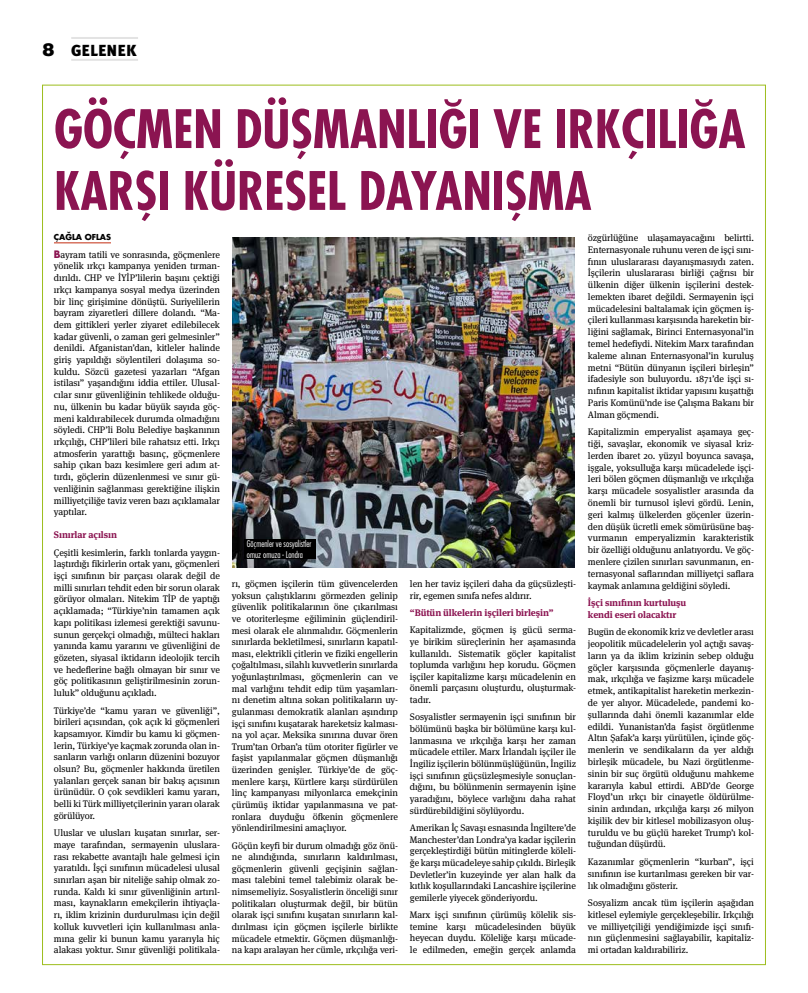
<style>
.page{position:relative;width:808px;height:993px;background:#fff}
.page>*{position:absolute;margin:0;border:0;box-sizing:border-box;transform-origin:0 0}
.t1{font:51.5px/61.8px "Futura Cond Bold Tr";color:#8b1451}
.t2{font:16px "Meta Black Tr";color:#000}
.t3{font:9.5px/11.6px "Meta Serif Pro";letter-spacing:-.01em;color:#000;text-align:justify}
.t4{font:700 9.5px/11.8px "Meta Serif Pro";letter-spacing:-.01em;color:#8b1451}
.t5{font:9px/10.8px "Futura Cond Light Tr";color:#fff}
.t6{font:8px "Futura Bold Tr";letter-spacing:-.01em;color:#000}
.s1{font-family:"Helvetica Black Tr";font-size:18px}
.s2{font-family:"Futura Bold Tr";font-size:10px;color:#8b1451}
</style>
<div class="page">
<hr style="left:71px;top:37px;width:67px;height:2px;background:#e3e3e3">
<hr style="left:71px;top:59px;width:67px;height:2px;background:#e3e3e3">
<hr style="left:54px;top:242px;width:57px;height:1px;background:#c32d12">
<img style="left:232px;top:237px;width:342px;height:330px">
<div style="left:244px;top:539px;width:72px;height:19px;background:#000"></div>
<h2 class="t2" style="left:43px;top:41px;width:95px"><span class="s1">8</span> GELENEK</h2>
<h1 class="t1" style="left:54px;top:98px;width:693px">GÖÇMEN DÜŞMANLIĞI VE IRKÇILIĞA<br>KARŞI KÜRESEL DAYANIŞMA</h1>
<p class="t6" style="left:54px;top:232px;width:58px">ÇAĞLA OFLAS</p>
<p class="t3" style="left:54px;top:248px;width:167px"><span class="s2">B</span>ayram tatili ve sonrasında, göçmenlere yönelik ırkçı kampanya yeniden tırman&shy;dırıldı. CHP ve İYİP’lilerin başını çektiği ırkçı kampanya sosyal medya üzerinden bir linç girişimine dönüştü. Suriyelilerin bayram ziyaretleri dillere dolandı. “Ma&shy;dem gittikleri yerler ziyaret edilebilecek kadar güvenli, o zaman geri gelmesinler” denildi. Afganistan’dan, kitleler halinde giriş yapıldığı söylentileri dolaşıma so&shy;kuldu. Sözcü gazetesi yazarları “Afgan istilası” yaşandığını iddia ettiler. Ulusal&shy;cılar sınır güvenliğinin tehlikede olduğu&shy;nu, ülkenin bu kadar büyük sayıda göç&shy;meni kaldırabilecek durumda olmadığını söyledi. CHP’li Bolu Belediye başkanının ırkçılığı, CHP’lileri bile rahatsız etti. Irkçı atmosferin yarattığı basınç, göçmenlere sahip çıkan bazı kesimlere geri adım at&shy;tırdı, göçlerin düzenlenmesi ve sınır gü&shy;venliğinin sağlanması gerektiğine ilişkin milliyetçiliğe taviz veren bazı açıklamalar yaptılar.</p>
<p class="t4" style="left:54px;top:528px;width:65px">Sınırlar açılsın</p>
<p class="t3" style="left:54px;top:546px;width:167px">Çeşitli kesimlerin, farklı tonlarda yaygın&shy;laştırdığı fikirlerin ortak yanı, göçmenleri işçi sınıfının bir parçası olarak değil de milli sınırları tehdit eden bir sorun olarak görüyor olmaları. Nitekim TİP de yaptığı açıklamada; “Türkiye’nin tamamen açık kapı politikası izlemesi gerektiği savunu&shy;sunun gerçekçi olmadığı, mülteci hakları yanında kamu yararını ve güvenliğini de gözeten, siyasal iktidarın ideolojik tercih ve hedeflerine bağlı olmayan bir sınır ve göç politikasının geliştirilmesinin zorun&shy;luluk” olduğunu açıkladı.</p>
<p class="t3" style="left:54px;top:703px;width:167px">Türkiye’de “kamu yararı ve güvenliği”, birileri açısından, çok açık ki göçmenleri kapsamıyor. Kimdir bu kamu ki göçmen&shy;lerin, Türkiye’ye kaçmak zorunda olan in&shy;sanların varlığı onların düzenini bozuyor olsun? Bu, göçmenler hakkında üretilen yalanları gerçek sanan bir bakış açısının ürünüdür. O çok sevdikleri kamu yararı, belli ki Türk milliyetçilerinin yararı olarak görülüyor.</p>
<p class="t3" style="left:54px;top:826px;width:167px">Uluslar ve ulusları kuşatan sınırlar, ser&shy;maye tarafından, sermayenin uluslara&shy;rası rekabette avantajlı hale gelmesi için yaratıldı. İşçi sınıfının mücadelesi ulusal sınırları aşan bir niteliğe sahip olmak zo&shy;runda. Kaldı ki sınır güvenliğinin artırıl&shy;ması, kaynakların emekçilerin ihtiyaçla&shy;rı, iklim krizinin durdurulması için değil kolluk kuvvetleri için kullanılması anla&shy;mına gelir ki bunun kamu yararıyla hiç alakası yoktur. Sınır güvenliği politikala-</p>
<p class="t5" style="left:247px;top:538px;width:66px">Göçmenler ve sosyalistler omuz omuza - Londra</p>
<p class="t3" style="left:232px;top:577px;width:167px">rı, göçmen işçilerin tüm güvencelerden yoksun çalıştıklarını görmezden gelinip güvenlik politikalarının öne çıkarılması ve otoriterleşme eğiliminin güçlendiril&shy;mesi olarak ele alınmalıdır. Göçmenlerin sınırlarda bekletilmesi, sınırların kapatıl&shy;ması, elektrikli çitlerin ve fiziki engellerin çoğaltılması, silahlı kuvvetlerin sınırlarda yoğunlaştırılması, göçmenlerin can ve mal varlığını tehdit edip tüm yaşamları&shy;nı denetim altına sokan politikaların uy&shy;gulanması demokratik alanları aşındırıp işçi sınıfını kuşatarak hareketsiz kalması&shy;na yol açar. Meksika sınırına duvar ören Trum’tan Orban’a tüm otoriter figürler ve faşist yapılanmalar göçmen düşmanlığı üzerinden genişler. Türkiye’de de göç&shy;menlere karşı, Kürtlere karşı sürdürülen linç kampanyası milyonlarca emekçinin çürümüş iktidar yapılanmasına ve pat&shy;ronlara duyduğu öfkenin göçmenlere yönlendirilmesini amaçlıyor.</p>
<p class="t3" style="left:232px;top:838px;width:167px">Göçün keyfi bir durum olmadığı göz önü&shy;ne alındığında, sınırların kaldırılması, göçmenlerin güvenli geçişinin sağlan&shy;ması talebini temel talebimiz olarak be&shy;nimsemeliyiz. Sosyalistlerin önceliği sınır politikaları oluşturmak değil, bir bütün olarak işçi sınıfını kuşatan sınırların kal&shy;dırılması için göçmen işçilerle birlikte mücadele etmektir. Göçmen düşmanlığı&shy;na kapı aralayan her cümle, ırkçılığa veri-</p>
<p class="t3" style="left:410px;top:577px;width:167px">len her taviz işçileri daha da güçsüzleşti&shy;rir, egemen sınıfa nefes aldırır.</p>
<p class="t4" style="left:410px;top:605px;width:145px">“Bütün ülkelerin işçileri birleşin”</p>
<p class="t3" style="left:410px;top:623px;width:167px">Kapitalizmde, göçmen iş gücü serma&shy;ye birikim süreçlerinin her aşamasında kullanıldı. Sistematik göçler kapitalist toplumda varlığını hep korudu. Göçmen işçiler kapitalizme karşı mücadelenin en önemli parçasını oluşturdu, oluşturmak&shy;tadır.</p>
<p class="t3" style="left:410px;top:710px;width:167px">Sosyalistler sermayenin işçi sınıfının bir bölümünü başka bir bölümüne karşı kul&shy;lanmasına ve ırkçılığa karşı her zaman mücadele ettiler. Marx İrlandalı işçiler ile İngiliz işçilerin bölünmüşlüğünün, İngiliz işçi sınıfının güçsüzleşmesiyle sonuçlan&shy;dığını, bu bölünmenin sermayenin işine yaradığını, böylece varlığını daha rahat sürdürebildiğini söylüyordu.</p>
<p class="t3" style="left:410px;top:821px;width:167px">Amerikan İç Savaşı esnasında İngiltere’de Manchester’dan Londra’ya kadar işçilerin gerçekleştirdiği bütün mitinglerde köleli&shy;ğe karşı mücadeleye sahip çıkıldı. Birleşik Devletler’in kuzeyinde yer alan halk da kıtlık koşullarındaki Lancashire işçilerine gemilerle yiyecek gönderiyordu.</p>
<p class="t3" style="left:410px;top:908px;width:167px">Marx işçi sınıfının çürümüş kölelik sis&shy;temine karşı mücadelesinden büyük heyecan duydu. Köleliğe karşı mücade&shy;le edilmeden, emeğin gerçek anlamda</p>
<p class="t3" style="left:588px;top:231px;width:167px">özgürlüğüne ulaşamayacağını belirtti.<br>Enternasyonale ruhunu veren de işçi sını&shy;fının uluslararası dayanışmasıydı zaten.<br>İşçilerin uluslararası birliği çağrısı bir ülkenin diğer ülkenin işçilerini destek&shy;lemekten ibaret değildi. Sermayenin işçi mücadelesini baltalamak için göçmen iş&shy;çileri kullanması karşısında hareketin bir&shy;liğini sağlamak, Birinci Enternasyonal’in temel hedefiydi. Nitekim Marx tarafından kaleme alınan Enternasyonal’in kuruluş metni “Bütün dünyanın işçileri birleşin” ifadesiyle son buluyordu. 1871’de işçi sı&shy;nıfının kapitalist iktidar yapısını kuşattığı Paris Komünü’nde ise Çalışma Bakanı bir Alman göçmendi.</p>
<p class="t3" style="left:588px;top:425px;width:167px">Kapitalizmin emperyalist aşamaya geç&shy;tiği, savaşlar, ekonomik ve siyasal kriz&shy;lerden ibaret 20. yüzyıl boyunca savaşa, işgale, yoksulluğa karşı mücadelede işçi&shy;leri bölen göçmen düşmanlığı ve ırkçılığa karşı mücadele sosyalistler arasında da önemli bir turnusol işlevi gördü. Lenin, geri kalmış ülkelerden göçenler üzerin&shy;den düşük ücretli emek sömürüsüne baş&shy;vurmanın emperyalizmin karakteristik bir özelliği olduğunu anlatıyordu. Ve göç&shy;menlere çizilen sınırları savunmanın, en&shy;ternasyonal saflarından milliyetçi saflara kaymak anlamına geldiğini söyledi.</p>
<p class="t4" style="left:588px;top:595px;width:100px">İşçi sınıfının kurtuluşu kendi eseri olacaktır</p>
<p class="t3" style="left:588px;top:625px;width:167px">Bugün de ekonomik kriz ve devletler arası jeopolitik mücadelelerin yol açtığı savaş&shy;ların ya da iklim krizinin sebep olduğu göçler karşısında göçmenlerle dayanış&shy;mak, ırkçılığa ve faşizme karşı mücadele etmek, antikapitalist hareketin merkezin&shy;de yer alıyor. Mücadelede, pandemi ko&shy;şullarında dahi önemli kazanımlar elde edildi. Yunanistan’da faşist örgütlenme Altın Şafak’a karşı yürütülen, içinde göç&shy;menlerin ve sendikaların da yer aldığı birleşik mücadele, bu Nazi örgütlenme&shy;sinin bir suç örgütü olduğunu mahkeme kararıyla kabul ettirdi. ABD’de George Floyd’un ırkçı bir cinayetle öldürülme&shy;sinin ardından, ırkçılığa karşı 26 milyon kişilik dev bir kitlesel mobilizasyon oluş&shy;turuldu ve bu güçlü hareket Trump’ı kol&shy;tuğundan düşürdü.</p>
<p class="t3" style="left:588px;top:855px;width:167px">Kazanımlar göçmenlerin “kurban”, işçi sınıfının ise kurtarılması gereken bir var&shy;lık olmadığını gösterir.</p>
<p class="t3" style="left:588px;top:896px;width:167px">Sosyalizm ancak tüm işçilerin aşağıdan kitlesel eylemiyle gerçekleşebilir. Irkçılığı ve milliyetçiliği yendiğimizde işçi sınıfı&shy;nın güçlenmesini sağlayabilir, kapitaliz&shy;mi ortadan kaldırabiliriz.</p>
</div>
